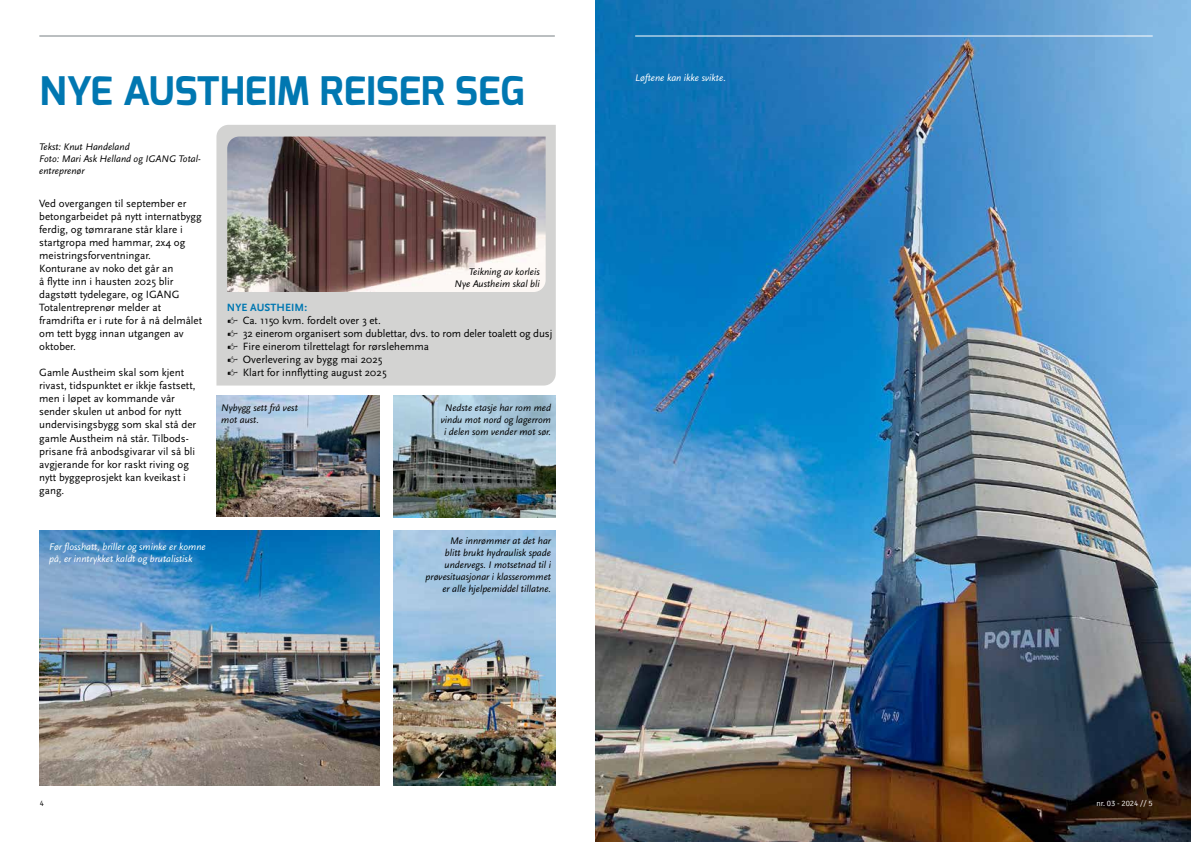
<style>
.page{position:relative;width:1191px;height:842px;background:#fff}
.page>*{position:absolute;margin:0;border:0;box-sizing:border-box;transform-origin:0 0}
.t1{font:700 39.3px "Exo";color:#0077b1}
.t2{font:11px/13px "Scala Sans Pro";color:#000}
.t3{font:700 11px "Scala Sans Pro";letter-spacing:.01em;color:#0077b1}
.t4{font:italic 10px/12px "Scala Sans Pro";color:#000}
.t5{font:italic 10px/12px "Scala Sans Pro";color:#fff}
.t6{font:300 8px "Signika";color:#fff}
.t7{font:300 8px "Signika";color:#000}
</style>
<div class="page">
<img style="left:595px;top:0;width:596px;height:842px">
<img style="left:39px;top:530px;width:340px;height:255px">
<img style="left:393px;top:530px;width:163px;height:255px">
<img style="left:393px;top:395px;width:163px;height:122px">
<img style="left:216px;top:395px;width:163px;height:122px">
<div style="left:216px;top:125px;width:340px;height:261px;background:#d3d3d2"></div>
<img style="left:227px;top:137px;width:318px;height:155px">
<hr style="left:635px;top:36px;width:517px;height:1px;background:#fff">
<hr style="left:39px;top:36px;width:516px;height:1px;background:#788084">
<h1 class="t1" style="left:40px;top:66px;width:486px">NYE AUSTHEIM REISER SEG</h1>
<p class="t4" style="left:39px;top:140px;width:163px">Tekst: Knut Handeland<br>Foto: Mari Ask Helland og IGANG Total&shy;entreprenør</p>
<p class="t2" style="left:39px;top:197px;width:164px">Ved overgangen til september er betongarbeidet på nytt internatbygg ferdig, og tømrarane står klare i startgropa med hammar, 2x4 og meistringsforventningar.<br>Konturane av noko det går an<br>å flytte inn i hausten 2025 blir dagstøtt tydelegare, og IGANG<br>Totalentreprenør melder at framdrifta er i rute for å nå delmålet om tett bygg innan utgangen av oktober.</p>
<p class="t2" style="left:39px;top:366px;width:159px">Gamle Austheim skal som kjent rivast, tidspunktet er ikkje fastsett, men i løpet av kommande vår sender skulen ut anbod for nytt undervisingsbygg som skal stå der gamle Austheim nå står. Tilbods&shy;prisane frå anbodsgivarar vil så bli avgjerande for kor raskt riving og nytt byggeprosjekt kan kveikast i gang.</p>
<p class="t5" style="left:49px;top:541px;width:158px">Før flosshatt, briller og sminke er komne på, er inntrykket kaldt og brutalistisk</p>
<p class="t4" style="left:454px;top:266px;width:87px;text-align:right">Teikning av korleis<br>Nye Austheim skal bli</p>
<p class="t3" style="left:227px;top:301px;width:82px">NYE AUSTHEIM:</p>
<p class="t2" style="left:227px;top:314px;width:155px">• Ca. 1150 kvm. fordelt over 3 et.</p>
<p class="t2" style="left:227px;top:327px;width:327px">• 32 einerom organisert som dublettar, dvs. to rom deler toalett og dusj</p>
<p class="t2" style="left:227px;top:340px;width:204px">• Fire einerom tilrettelagt for rørslehemma</p>
<p class="t2" style="left:227px;top:353px;width:157px">• Overlevering av bygg mai 2025</p>
<p class="t2" style="left:227px;top:366px;width:161px">• Klart for innflytting august 2025</p>
<p class="t4" style="left:221px;top:402px;width:78px">Nybygg sett frå vest mot aust.</p>
<p class="t4" style="left:441px;top:402px;width:112px;text-align:center">Nedste etasje har rom med vindu mot nord og lagerrom i delen som vender mot sør.</p>
<p class="t4" style="left:425px;top:534px;width:127px;text-align:right">Me innrømmer at det har<br>blitt brukt hydraulisk spade undervegs. I motsetnad til i prøvesituasjonar i klasserommet er alle hjelpemiddel tillatne.</p>
<p class="t5" style="left:635px;top:72px;width:92px">Løftene kan ikke svikte.</p>
<p class="t7" style="left:40px;top:799px;width:6px">4</p>
<p class="t6" style="left:1096px;top:799px;width:58px">nr. 03 - 2024 // 5</p>
</div>
